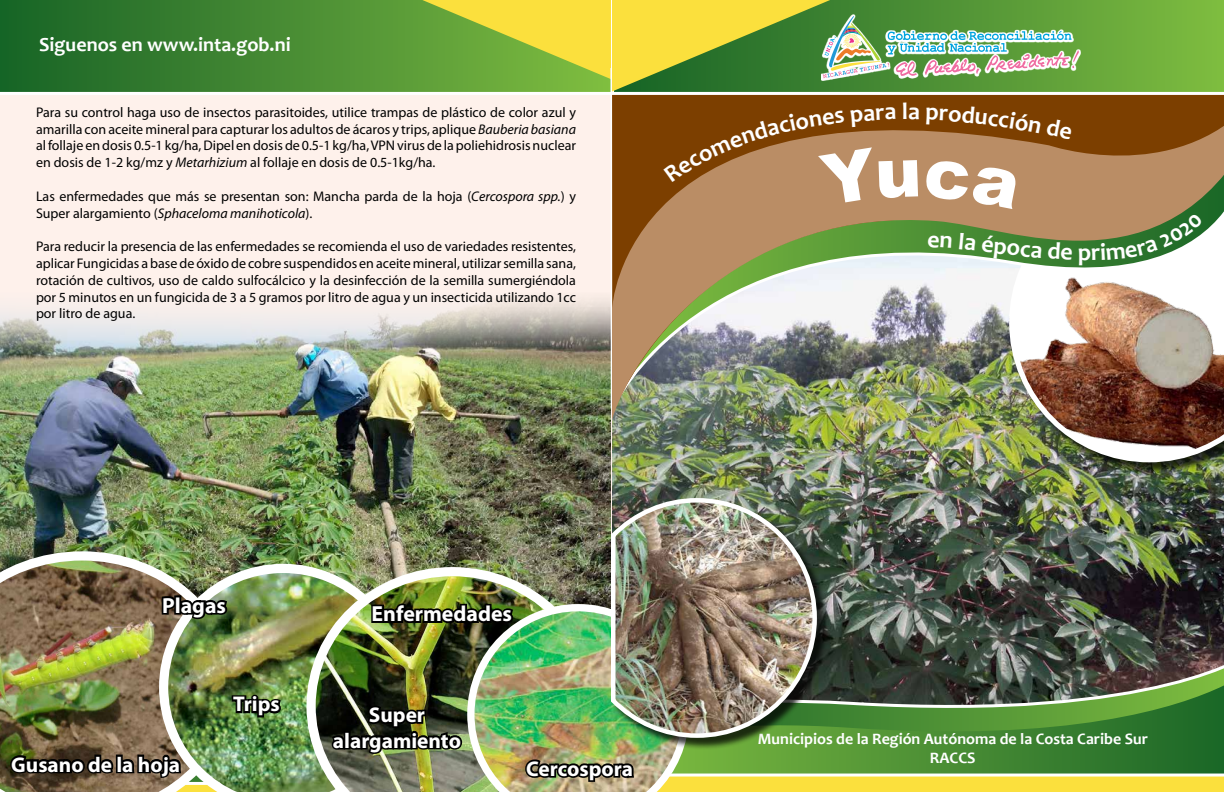
<style>
.page{position:relative;width:1224px;height:792px;background:#fff}
.page>*{position:absolute;margin:0;border:0;box-sizing:border-box;transform-origin:0 0}
.t1{font:700 24px "Candara";color:#fff}
.t2{font:700 21.8px "Myriad Pro";color:#fff}
.t3{font:700 21.4px/25.6px "Myriad Pro";color:#fff;text-align:center}
.t4{font:700 20px "Candara";color:#fff}
.t5{font:700 16px/19.2px "Candara";color:#fff;text-align:center}
.t6{font:14px/16.8px "Myriad Pro";color:#000;text-align:justify}
.s1{font-style:italic}
</style>
<div class="page">
<div style="left:0;top:92px;width:633px;height:700px;background:#fef1eb"></div>
<img style="left:0;top:299px;width:609px;height:294px">
<img style="left:0;top:551px;width:235px;height:42px">
<svg style="left:0;top:0;width:609px;height:95px;background:#448739"></svg>
<img style="left:609px;top:92px;width:615px;height:501px">
<svg style="left:611px;top:0;width:613px;height:95px;background:#72b13d"></svg>
<svg style="left:422px;top:0;width:657px;height:92px;background:#9cb84f"></svg>
<img style="left:612px;top:69px;width:612px;height:351px">
<img style="left:159px;top:564px;width:248px;height:29px">
<img style="left:306px;top:567px;width:292px;height:26px">
<img style="left:609px;top:496px;width:210px;height:97px">
<img style="left:0;top:593px;width:1224px;height:199px">
<svg style="left:928px;top:235px;width:24px;height:13px"></svg>
<svg style="left:959px;top:232px;width:83px;height:27px;background:#518b3e"></svg>
<svg style="left:1048px;top:242px;width:24px;height:18px"></svg>
<svg style="left:1092px;top:213px;width:111px;height:47px;background:#6e8a56"></svg>
<div style="left:925px;top:160px;width:94px;height:50px;background:#ba8d65"></div>
<svg style="left:663px;top:108px;width:256px;height:98px;background:#9f6b3a"></svg>
<svg style="left:926px;top:105px;width:146px;height:35px;background:#814609"></svg>
<h3 class="t4" style="left:39px;top:32px;width:253px">Siguenos en www.inta.gob.ni</h3>
<p class="t6" style="left:36px;top:104px;width:542px">Para su control haga uso de insectos parasitoides, utilice trampas de plástico de color azul y amarilla con aceite mineral para capturar los adultos de ácaros y trips, aplique <span class="s1">Bauberia basiana </span>al follaje en dosis 0.5-1 kg/ha, Dipel en dosis de 0.5-1 kg/ha, VPN virus de la poliehidrosis nuclear en dosis de 1-2 kg/mz y <span class="s1">Metarhizium</span> al follaje en dosis de 0.5-1kg/ha.</p>
<p class="t6" style="left:36px;top:188px;width:542px">Las enfermedades que más se presentan son: Mancha parda de la hoja (<span class="s1">Cercospora spp.</span>) y<br>Super alargamiento (<span class="s1">Sphaceloma manihoticola</span>).</p>
<p class="t6" style="left:36px;top:238px;width:542px">Para reducir la presencia de las enfermedades se recomienda el uso de variedades resistentes, aplicar Fungicidas a base de óxido de cobre suspendidos en aceite mineral, utilizar semilla sana, rotación de cultivos, uso de caldo sulfocálcico y la desinfección de la semilla sumergiéndola por 5 minutos en un fungicida de 3 a 5 gramos por litro de agua y un insecticida utilizando 1cc por litro de agua.</p>
<h2 class="t2" style="left:162px;top:591px;width:66px">Plagas</h2>
<h3 class="t3" style="left:11px;top:751px;width:170px">Gusano de la hoja</h3>
<h3 class="t3" style="left:233px;top:691px;width:48px">Trips</h3>
<h2 class="t2" style="left:372px;top:600px;width:142px">Enfermedades</h2>
<h3 class="t3" style="left:333px;top:701px;width:130px">Super alargamiento</h3>
<h3 class="t3" style="left:526px;top:755px;width:108px">Cercospora</h3>
<h1 class="t1" style="left:902px;top:96px;width:8px">l</h1>
<h1 class="t1" style="left:1078px;top:237px;width:15px">p</h1>
<p class="t5" style="left:758px;top:729px;width:392px">Municipios de la Región Autónoma de la Costa Caribe Sur<br>RACCS</p>
</div>
